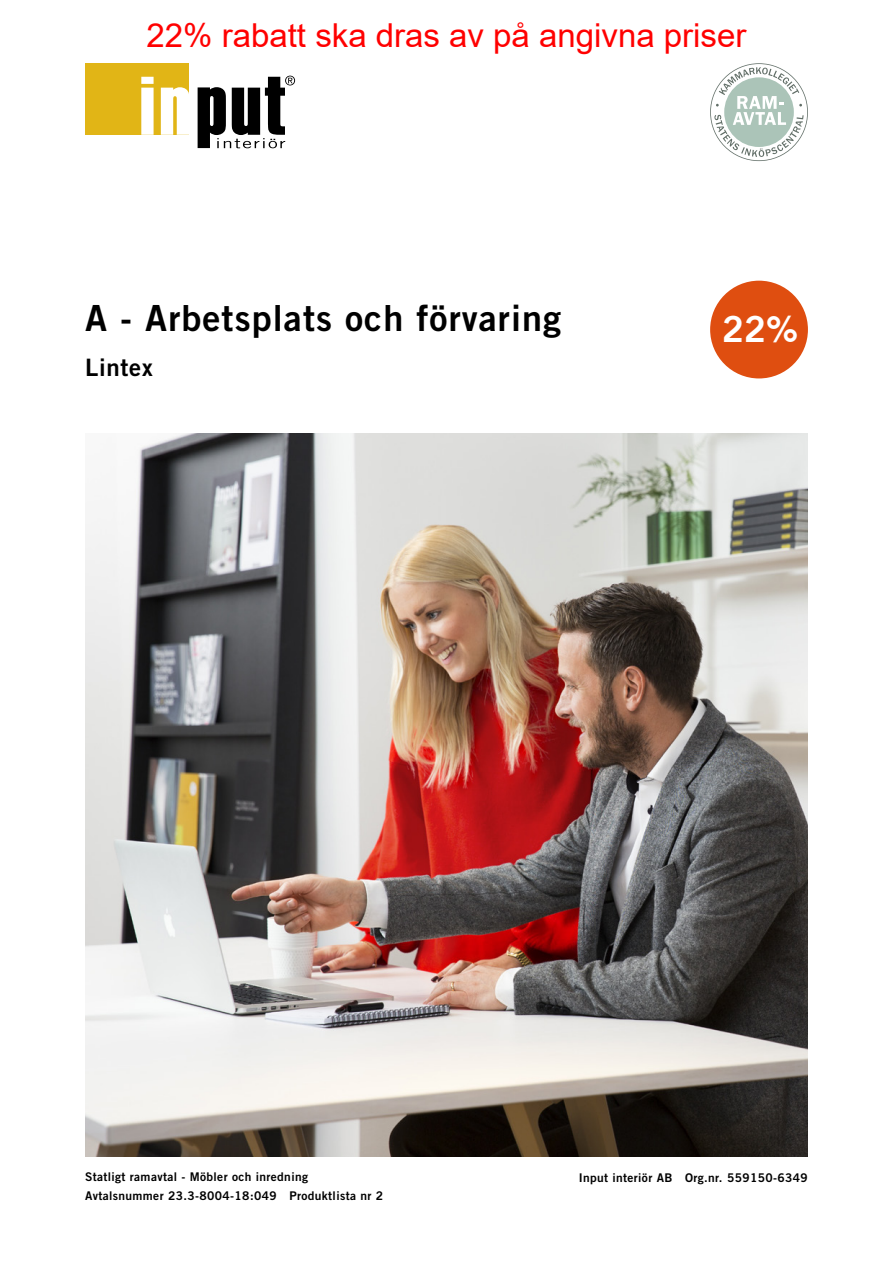
<style>
.page{position:relative;width:893px;height:1263px;background:#fff}
.page>*{position:absolute;margin:0;border:0;box-sizing:border-box;transform-origin:0 0}
.t1{font:36px "Trade Gothic LT Std Bd 2";letter-spacing:.03em;color:#000}
.t2{font:36px "Trade Gothic LT Std Bd 2";color:#fff}
.t3{font:33px "Arial";color:#f00}
.t4{font:24px "Trade Gothic LT Std Bd 2";letter-spacing:.03em;color:#000}
.t5{font:12px/18.3px "Trade Gothic LT Std Bd 2";letter-spacing:.03em;color:#000}
</style>
<div class="page">
<div style="left:85px;top:63px;width:104px;height:72px;background:#e1b516"></div>
<svg style="left:141px;top:77px;width:13px;height:58px"></svg>
<svg style="left:161px;top:87px;width:28px;height:48px"></svg>
<svg style="left:198px;top:76px;width:97px;height:72px"></svg>
<svg style="left:710px;top:63px;width:98px;height:98px"></svg>
<img style="left:85px;top:434px;width:723px;height:723px">
<div style="left:710px;top:281px;width:98px;height:97px;background:#df4e10;border-radius:50%"></div>
<h2 class="t3" style="left:147px;top:13px;width:601px">22% rabatt ska dras av på angivna priser</h2>
<h1 class="t1" style="left:85px;top:296px;width:478px">A - Arbetsplats och förvaring</h1>
<h3 class="t4" style="left:85px;top:353px;width:69px">Lintex</h3>
<h1 class="t2" style="left:722px;top:307px;width:77px">22%</h1>
<p class="t5" style="left:85px;top:1168px;width:300px">Statligt ramavtal - Möbler och inredning<br>Avtalsnummer 23.3-8004-18:049 Produktlista nr 2</p>
<p class="t5" style="left:579px;top:1169px;width:231px">Input interiör AB Org.nr. 559150-6349</p>
</div>
